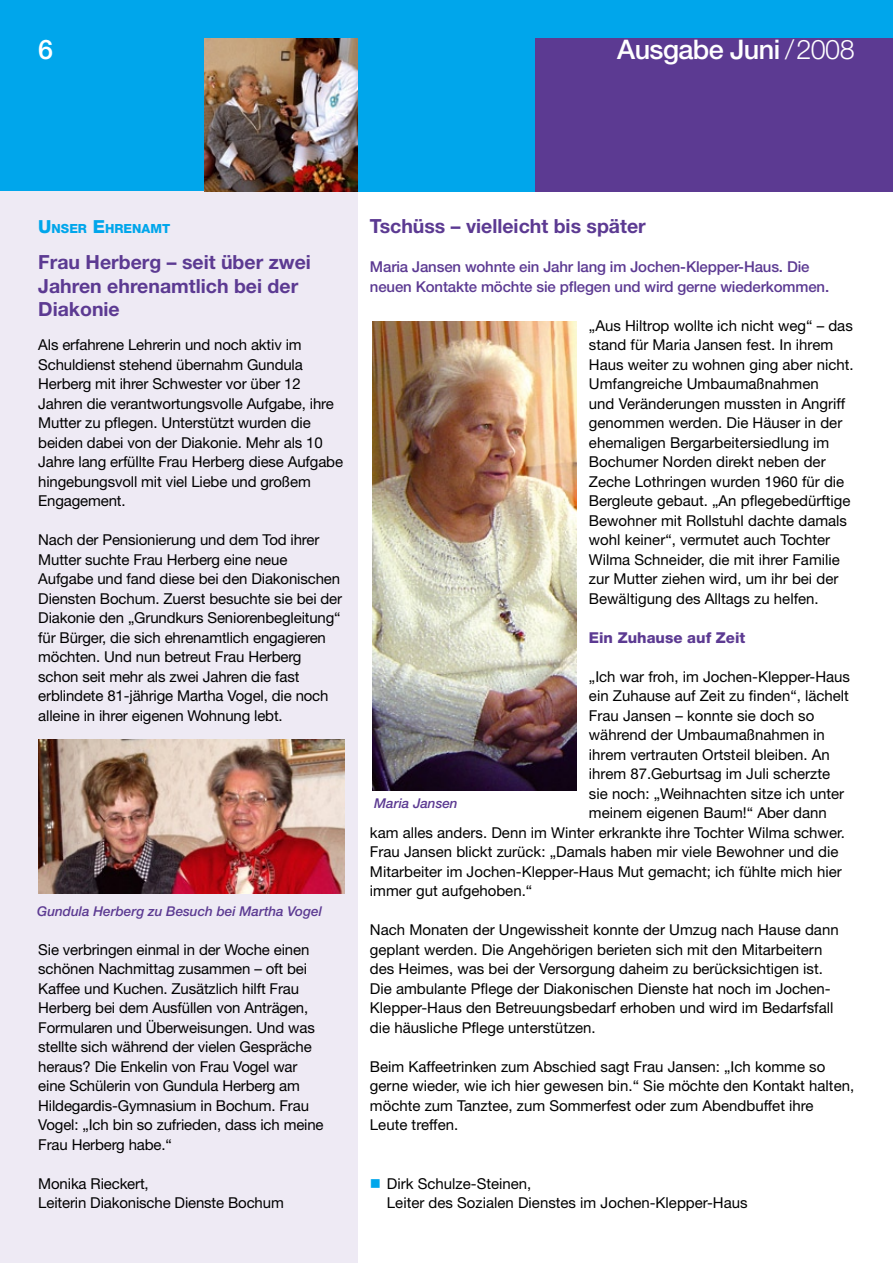
<style>
.page{position:relative;width:893px;height:1263px;background:#fff}
.page>*{position:absolute;margin:0;border:0;box-sizing:border-box;transform-origin:0 0}
.t1{font:500 27px "Helvetica Neue";letter-spacing:-.02em;color:#fff}
.t2{font:700 19.5px/23.4px "Helvetica Neue";color:#5c3a92}
.t3{font:15px/19.5px "Helvetica Neue";color:#000}
.t4{font:500 15px/19.5px "Helvetica Neue";letter-spacing:-.01em;color:#5c3a92}
.t5{font:800 15px "Helvetica Neue";color:#5c3a92}
.t6{font:italic 500 13.5px "Helvetica Neue";color:#5c3a92}
.t7{font:800 12.6px "Helvetica Neue";color:#00a6eb}
.s1{font-weight:300}
.s2{font-size:18px}
.s3{color:#00a6eb}
</style>
<div class="page">
<div style="left:0;top:0;width:893px;height:191px;background:#00a6eb"></div>
<div style="left:0;top:191px;width:357px;height:1072px;background:#eeeaf4"></div>
<div style="left:536px;top:38px;width:357px;height:153px;background:#5c3a92"></div>
<img style="left:372px;top:321px;width:204px;height:470px">
<img style="left:38px;top:740px;width:306px;height:153px">
<img style="left:204px;top:38px;width:153px;height:153px">
<h1 class="t1" style="left:38px;top:34px;width:17px">6</h1>
<h1 class="t1" style="left:617px;top:34px;width:239px">Ausgabe Juni <span class="s1">/2008</span></h1>
<p class="t7" style="left:38px;top:221px;width:133px"><span class="s2">U</span> NSER <span class="s2">E</span>HRENAMT</p>
<h2 class="t2" style="left:370px;top:214px;width:277px">Tschüss – vielleicht bis später</h2>
<h2 class="t2" style="left:38px;top:250px;width:274px">Frau Herberg – seit über zwei<br>Jahren ehrenamtlich bei der<br>Diakonie</h2>
<p class="t3" style="left:38px;top:335px;width:306px">Als erfahrene Lehrerin und noch aktiv im Schuldienst stehend übernahm Gundula Herberg mit ihrer Schwester vor über 12<br>Jahren die verantwortungsvolle Aufgabe, ihre Mutter zu pflegen. Unterstützt wurden die beiden dabei von der Diakonie. Mehr als 10<br>Jahre lang erfüllte Frau Herberg diese Aufgabe hingebungsvoll mit viel Liebe und großem Engagement.</p>
<p class="t3" style="left:38px;top:530px;width:305px">Nach der Pensionierung und dem Tod ihrer Mutter suchte Frau Herberg eine neue Aufgabe und fand diese bei den Diakonischen Diensten Bochum. Zuerst besuchte sie bei der Diakonie den „Grundkurs Seniorenbegleitung“ für Bürger, die sich ehrenamtlich engagieren möchten. Und nun betreut Frau Herberg schon seit mehr als zwei Jahren die fast erblindete 81-jährige Martha Vogel, die noch alleine in ihrer eigenen Wohnung lebt.</p>
<p class="t4" style="left:370px;top:257px;width:461px">Maria Jansen wohnte ein Jahr lang im Jochen-Klepper-Haus. Die neuen Kontakte möchte sie pflegen und wird gerne wiederkommen.</p>
<p class="t3" style="left:589px;top:315px;width:266px">„Aus Hiltrop wollte ich nicht weg“ – das stand für Maria Jansen fest. In ihrem Haus weiter zu wohnen ging aber nicht.<br>Umfangreiche Umbaumaßnahmen<br>und Veränderungen mussten in Angriff genommen werden. Die Häuser in der ehemaligen Bergarbeitersiedlung im Bochumer Norden direkt neben der Zeche Lothringen wurden 1960 für die Bergleute gebaut. „An pflegebedürftige Bewohner mit Rollstuhl dachte damals wohl keiner“, vermutet auch Tochter Wilma Schneider, die mit ihrer Familie zur Mutter ziehen wird, um ihr bei der Bewältigung des Alltags zu helfen.</p>
<p class="t5" style="left:589px;top:629px;width:158px">Ein Zuhause auf Zeit</p>
<p class="t3" style="left:589px;top:666px;width:263px">„Ich war froh, im Jochen-Klepper-Haus</p>
<p class="t3" style="left:589px;top:686px;width:262px">ein Zuhause auf Zeit zu finden“, lächelt</p>
<p class="t3" style="left:589px;top:705px;width:227px">Frau Jansen – konnte sie doch so</p>
<p class="t3" style="left:589px;top:725px;width:237px">während der Umbaumaßnahmen in</p>
<p class="t3" style="left:589px;top:744px;width:242px">ihrem vertrauten Ortsteil bleiben. An</p>
<p class="t3" style="left:589px;top:764px;width:243px">ihrem 87.Geburtsag im Juli scherzte</p>
<p class="t3" style="left:589px;top:783px;width:257px">sie noch: „Weihnachten sitze ich unter</p>
<p class="t3" style="left:589px;top:803px;width:239px">meinem eigenen Baum!“ Aber dann</p>
<p class="t3" style="left:370px;top:822px;width:476px">kam alles anders. Denn im Winter erkrankte ihre Tochter Wilma schwer.</p>
<p class="t3" style="left:370px;top:842px;width:470px">Frau Jansen blickt zurück: „Damals haben mir viele Bewohner und die</p>
<p class="t3" style="left:370px;top:861px;width:473px">Mitarbeiter im Jochen-Klepper-Haus Mut gemacht; ich fühlte mich hier</p>
<p class="t3" style="left:370px;top:881px;width:164px">immer gut aufgehoben.“</p>
<p class="t3" style="left:370px;top:920px;width:470px">Nach Monaten der Ungewissheit konnte der Umzug nach Hause dann geplant werden. Die Angehörigen berieten sich mit den Mitarbeitern des Heimes, was bei der Versorgung daheim zu berücksichtigen ist.<br>Die ambulante Pflege der Diakonischen Dienste hat noch im Jochen-Klepper-Haus den Betreuungsbedarf erhoben und wird im Bedarfsfall die häusliche Pflege unterstützen.</p>
<p class="t3" style="left:370px;top:1056px;width:486px">Beim Kaffeetrinken zum Abschied sagt Frau Jansen: „Ich komme so gerne wieder, wie ich hier gewesen bin.“ Sie möchte den Kontakt halten, möchte zum Tanztee, zum Sommerfest oder zum Abendbuffet ihre Leute treffen.</p>
<p class="t6" style="left:374px;top:795px;width:85px">Maria Jansen</p>
<p class="t6" style="left:37px;top:903px;width:286px">Gundula Herberg zu Besuch bei Martha Vogel</p>
<p class="t3" style="left:38px;top:939px;width:287px">Sie verbringen einmal in der Woche einen schönen Nachmittag zusammen – oft bei Kaffee und Kuchen. Zusätzlich hilft Frau Herberg bei dem Ausfüllen von Anträgen, Formularen und Überweisungen. Und was stellte sich während der vielen Gespräche heraus? Die Enkelin von Frau Vogel war eine Schülerin von Gundula Herberg am Hildegardis-Gymnasium in Bochum. Frau Vogel: „Ich bin so zufrieden, dass ich meine Frau Herberg habe.“</p>
<p class="t3" style="left:38px;top:1173px;width:247px">Monika Rieckert,<br>Leiterin Diakonische Dienste Bochum</p>
<p class="t3" style="left:387px;top:1173px;width:362px;text-indent:-17px"><span class="s3">■</span> Dirk Schulze-Steinen,<br>Leiter des Sozialen Dienstes im Jochen-Klepper-Haus</p>
</div>
